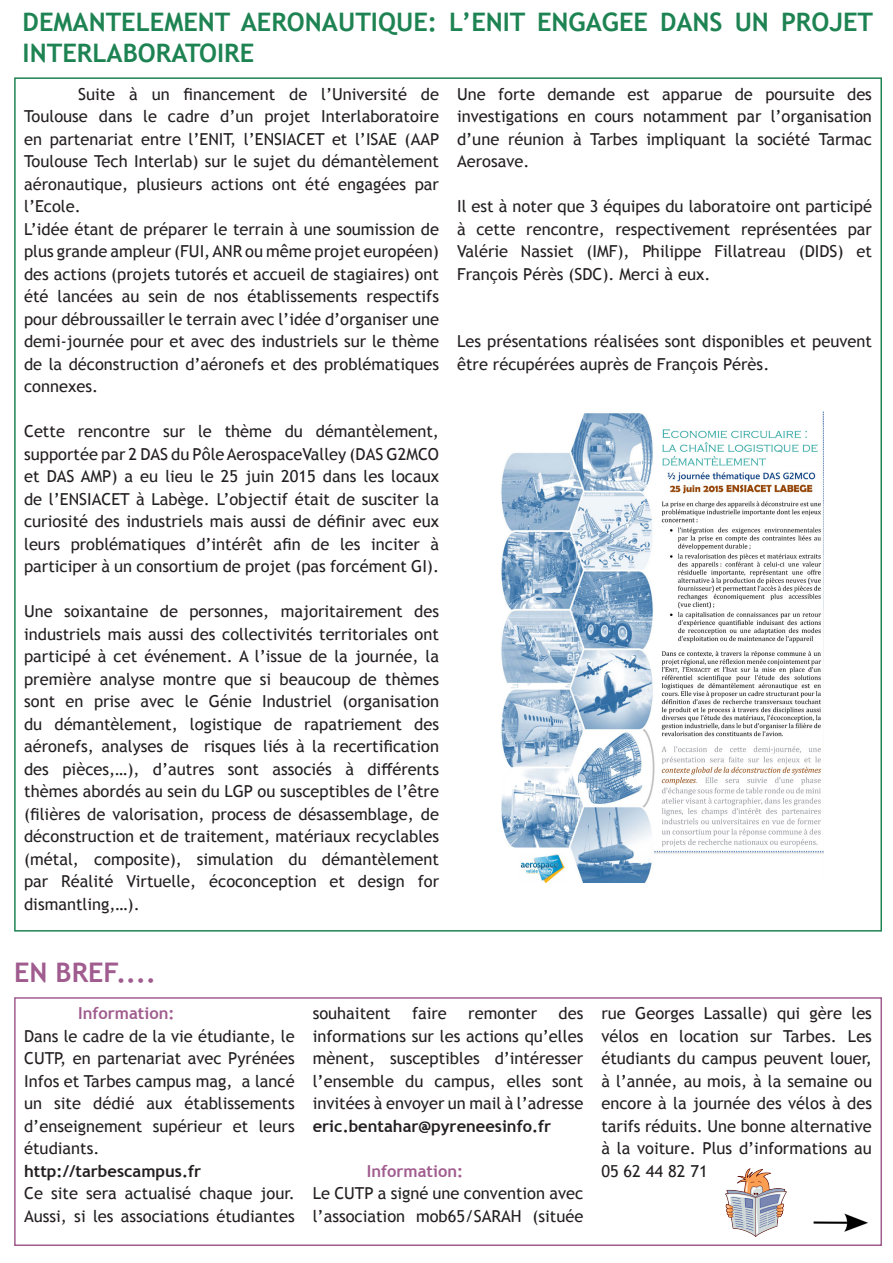
<style>
.page{position:relative;width:893px;height:1263px;background:#fff}
.page>*{position:absolute;margin:0;border:0;box-sizing:border-box;transform-origin:0 0}
.t1{font:700 27px "Trebuchet MS";color:#a05c8e}
.t2{font:700 25.5px/30.6px "Trebuchet MS";color:#1e8353}
.t3{font:16.5px/22.5px "Trebuchet MS";color:#231f20;text-align:justify}
.t4{font:700 16.5px "Trebuchet MS";color:#a05c8e}
.t5{font:700 16.5px "Trebuchet MS";color:#231f20}
.s1{font-weight:700}
</style>
<div class="page">
<div style="left:14px;top:997px;width:868px;height:249px;border:2px solid #a05c8e"></div>
<img style="left:501px;top:411px;width:322px;height:471px">
<img style="left:813px;top:1213px;width:55px;height:18px">
<img style="left:725px;top:1168px;width:61px;height:68px">
<p class="t2" style="left:23px;top:7px;width:852px">DEMANTELEMENT AERONAUTIQUE: L’ENIT ENGAGEE DANS UN PROJET<br>INTERLABORATOIRE</p>
<p class="t3" style="left:24px;top:82px;width:417px;text-indent:54px">Suite à un financement de l’Université de Toulouse dans le cadre d’un projet Interlaboratoire en partenariat entre l’ENIT, l’ENSIACET et l’ISAE (AAP Toulouse Tech Interlab) sur le sujet du démantèlement aéronautique, plusieurs actions ont été engagées par l’Ecole.</p>
<p class="t3" style="left:24px;top:217px;width:416px">L’idée étant de préparer le terrain à une soumission de plus grande ampleur (FUI, ANR ou même projet européen) des actions (projets tutorés et accueil de stagiaires) ont été lancées au sein de nos établissements respectifs pour débroussailler le terrain avec l’idée d’organiser une demi-journée pour et avec des industriels sur le thème de la déconstruction d’aéronefs et des problématiques connexes.</p>
<p class="t3" style="left:24px;top:420px;width:416px">Cette rencontre sur le thème du démantèlement, supportée par 2 DAS du Pôle AerospaceValley (DAS G2MCO et DAS AMP) a eu lieu le 25 juin 2015 dans les locaux de l’ENSIACET à Labège. L’objectif était de susciter la curiosité des industriels mais aussi de définir avec eux leurs problématiques d’intérêt afin de les inciter à participer à un consortium de projet (pas forcément GI).</p>
<p class="t3" style="left:24px;top:600px;width:416px">Une soixantaine de personnes, majoritairement des industriels mais aussi des collectivités territoriales ont participé à cet événement. A l’issue de la journée, la première analyse montre que si beaucoup de thèmes sont en prise avec le Génie Industriel (organisation du démantèlement, logistique de rapatriement des aéronefs, analyses de risques liés à la recertification des pièces,…), d’autres sont associés à différents thèmes abordés au sein du LGP ou susceptibles de l’être (filières de valorisation, process de désassemblage, de déconstruction et de traitement, matériaux recyclables (métal, composite), simulation du démantèlement par Réalité Virtuelle, écoconception et design for dismantling,…).</p>
<p class="t3" style="left:457px;top:82px;width:416px">Une forte demande est apparue de poursuite des investigations en cours notamment par l’organisation d’une réunion à Tarbes impliquant la société Tarmac Aerosave.</p>
<p class="t3" style="left:457px;top:195px;width:416px">Il est à noter que 3 équipes du laboratoire ont participé à cette rencontre, respectivement représentées par Valérie Nassiet (IMF), Philippe Fillatreau (DIDS) et François Pérès (SDC). Merci à eux.</p>
<p class="t3" style="left:457px;top:330px;width:416px">Les présentations réalisées sont disponibles et peuvent être récupérées auprès de François Pérès.</p>
<p class="t1" style="left:14px;top:955px;width:143px">EN BREF....</p>
<p class="t4" style="left:78px;top:1003px;width:98px">Information:</p>
<p class="t3" style="left:24px;top:1025px;width:272px">Dans le cadre de la vie étudiante, le CUTP, en partenariat avec Pyrénées Infos et Tarbes campus mag, a lancé un site dédié aux établissements d’enseignement supérieur et leurs étudiants.</p>
<p class="t5" style="left:24px;top:1161px;width:179px">http://tarbescampus.fr</p>
<p class="t3" style="left:24px;top:1182px;width:272px">Ce site sera actualisé chaque jour.<br>Aussi, si les associations étudiantes</p>
<p class="t3" style="left:313px;top:1002px;width:79px">souhaitent</p>
<p class="t3" style="left:412px;top:1002px;width:36px">faire</p>
<p class="t3" style="left:468px;top:1002px;width:70px">remonter</p>
<p class="t3" style="left:313px;top:1002px;width:272px;text-indent:246px">des informations sur les actions qu’elles mènent, susceptibles d’intéresser l’ensemble du campus, elles sont invitées à envoyer un mail à l’adresse <span class="s1">eric.bentahar@pyreneesinfo.fr</span></p>
<p class="t4" style="left:367px;top:1161px;width:98px">Information:</p>
<p class="t3" style="left:313px;top:1182px;width:272px">Le CUTP a signé une convention avec l’association mob65/SARAH (située</p>
<p class="t3" style="left:601px;top:1002px;width:272px">rue Georges Lassalle) qui gère les vélos en location sur Tarbes. Les étudiants du campus peuvent louer, à l’année, au mois, à la semaine ou encore à la journée des vélos à des tarifs réduits. Une bonne alternative à la voiture. Plus d’informations au 05 62 44 82 71</p>
</div>
